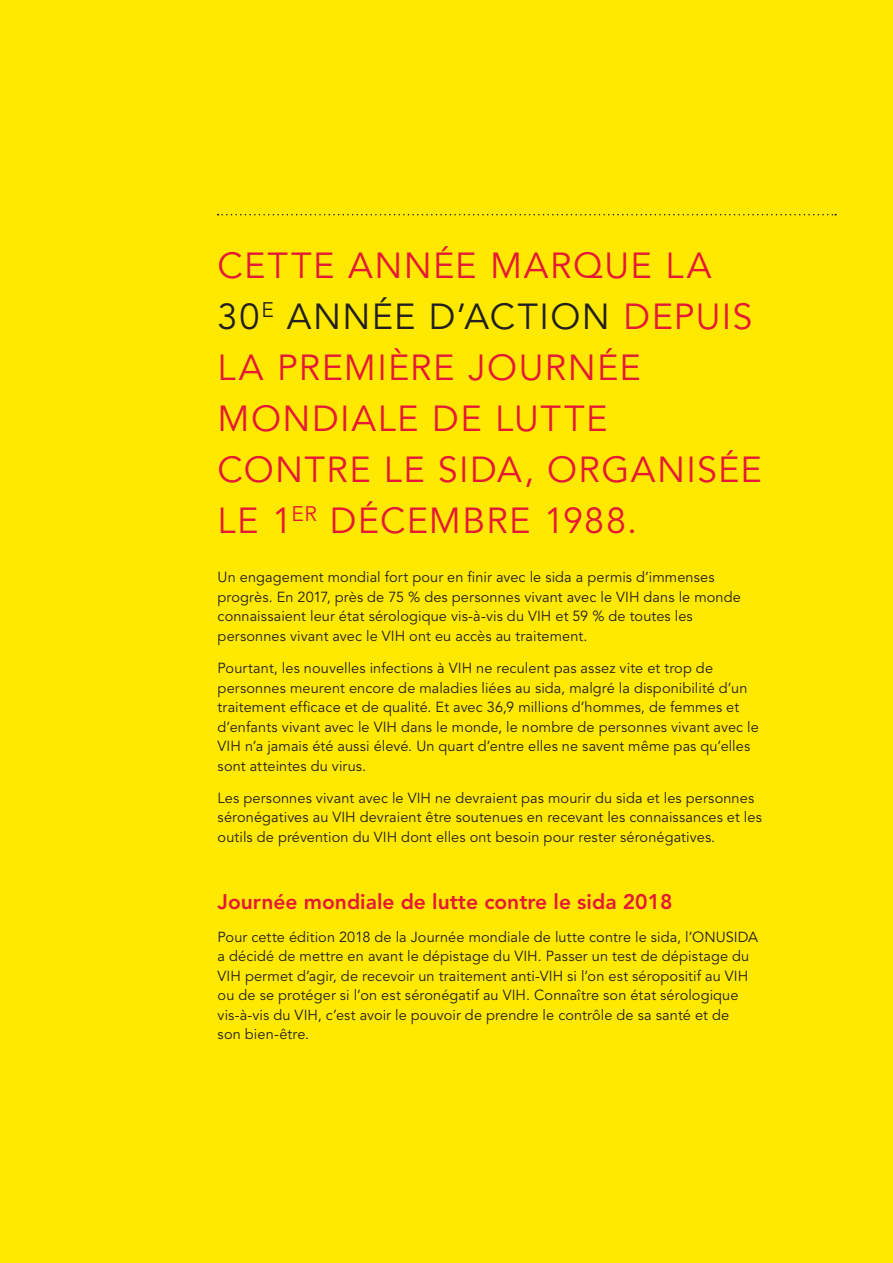
<style>
.page{position:relative;width:893px;height:1263px;background:#ffe901}
.page>*{position:absolute;margin:0;border:0;box-sizing:border-box;transform-origin:0 0}
.t1{font:36px/51px "Avenir";letter-spacing:.04em;color:#e51836}
.t2{font:800 21px "Avenir";color:#e51836}
.t3{font:14.55px/19.5px "Avenir";letter-spacing:.005em;color:#231f20}
.s1{color:#231f20}
</style>
<div class="page">
<svg style="left:218px;top:214px;width:618px;height:1px"></svg>
<h1 class="t1" style="left:218px;top:241px;width:546px">CETTE ANNÉE MARQUE LA<br><span class="s1">30</span><sup>E</sup> <span class="s1">ANNÉE D’ACTION</span> DEPUIS<br>LA PREMIÈRE JOURNÉE<br>MONDIALE DE LUTTE<br>CONTRE LE SIDA, ORGANISÉE<br>LE 1<sup>ER</sup> DÉCEMBRE 1988.</h1>
<p class="t3" style="left:218px;top:568px;width:525px">Un engagement mondial fort pour en finir avec le sida a permis d’immenses progrès. En 2017, près de 75 % des personnes vivant avec le VIH dans le monde connaissaient leur état sérologique vis-à-vis du VIH et 59 % de toutes les personnes vivant avec le VIH ont eu accès au traitement.</p>
<p class="t3" style="left:218px;top:659px;width:543px">Pourtant, les nouvelles infections à VIH ne reculent pas assez vite et trop de personnes meurent encore de maladies liées au sida, malgré la disponibilité d’un traitement efficace et de qualité. Et avec 36,9 millions d’hommes, de femmes et d’enfants vivant avec le VIH dans le monde, le nombre de personnes vivant avec le VIH n’a jamais été aussi élevé. Un quart d’entre elles ne savent même pas qu’elles sont atteintes du virus.</p>
<p class="t3" style="left:218px;top:788px;width:546px">Les personnes vivant avec le VIH ne devraient pas mourir du sida et les personnes séronégatives au VIH devraient être soutenues en recevant les connaissances et les outils de prévention du VIH dont elles ont besoin pour rester séronégatives.</p>
<h2 class="t2" style="left:218px;top:890px;width:456px">Journée mondiale de lutte contre le sida 2018</h2>
<p class="t3" style="left:218px;top:927px;width:542px">Pour cette édition 2018 de la Journée mondiale de lutte contre le sida, l’ONUSIDA a décidé de mettre en avant le dépistage du VIH. Passer un test de dépistage du VIH permet d’agir, de recevoir un traitement anti-VIH si l’on est séropositif au VIH ou de se protéger si l’on est séronégatif au VIH. Connaître son état sérologique vis-à-vis du VIH, c’est avoir le pouvoir de prendre le contrôle de sa santé et de<br>son bien-être.</p>
</div>
